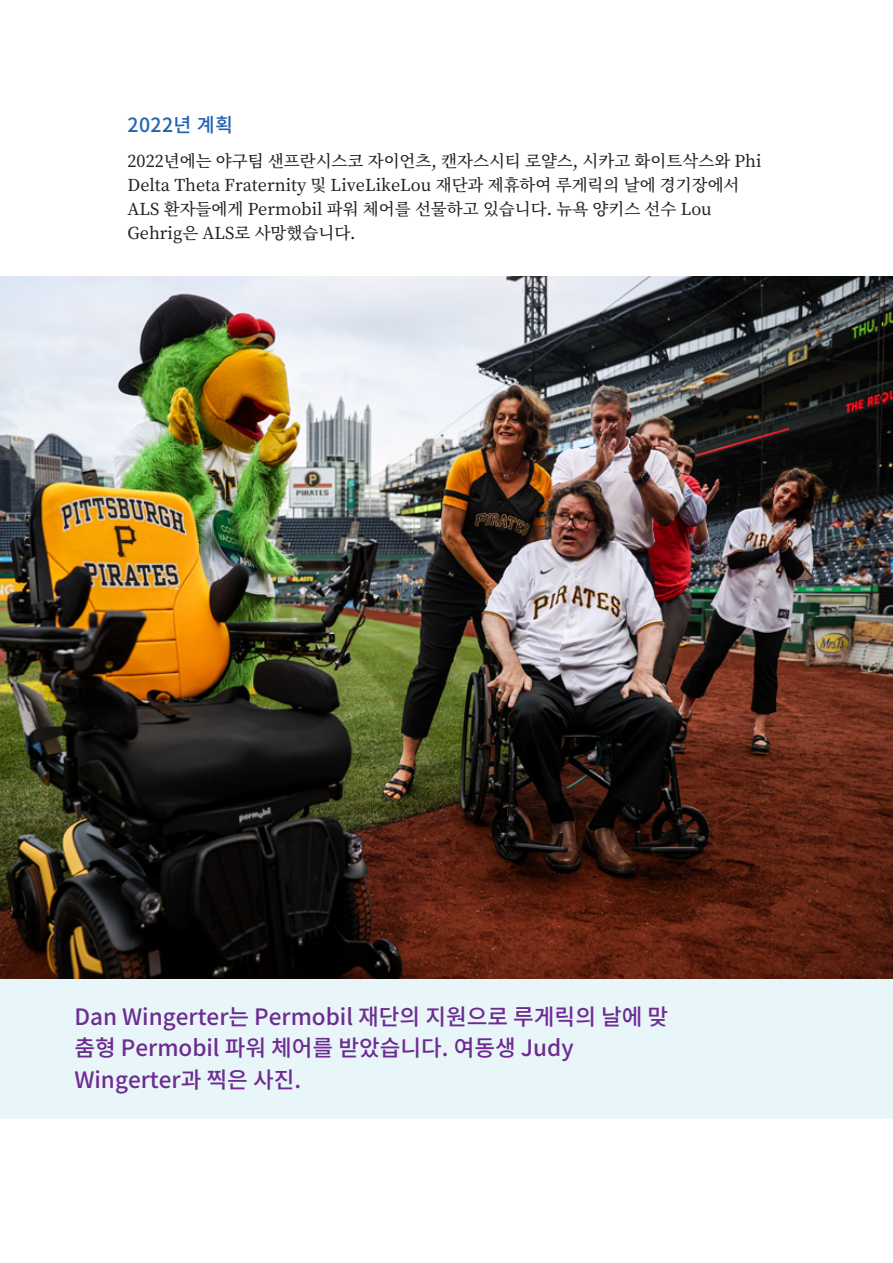
<style>
.page{position:relative;width:893px;height:1263px;background:#fff}
.page>*{position:absolute;margin:0;border:0;box-sizing:border-box;transform-origin:0 0}
.t1{font:500 22.5px/31.5px "Noto Sans KR";color:#6e2c91}
.t2{font:500 19.5px "Noto Sans KR";letter-spacing:.02em;color:#2064b1}
.t3{font:500 16.5px/24px "Noto Serif KR";color:#231f20}
</style>
<div class="page">
<div style="left:0;top:978px;width:893px;height:140px;background:#e8f6fa"></div>
<img style="left:0;top:276px;width:893px;height:702px">
<p class="t2" style="left:128px;top:114px;width:107px">2022년 계획</p>
<p class="t3" style="left:128px;top:150px;width:635px">2022년에는 야구팀 샌프란시스코 자이언츠, 캔자스시티 로얄스, 시카고 화이트삭스와 Phi Delta Theta Fraternity 및 LiveLikeLou 재단과 제휴하여 루게릭의 날에 경기장에서 ALS 환자들에게 Permobil 파워 체어를 선물하고 있습니다. 뉴욕 양키스 선수 Lou Gehrig은 ALS로 사망했습니다.</p>
<h1 class="t1" style="left:74px;top:1001px;width:595px">Dan Wingerter는 Permobil 재단의 지원으로 루게릭의 날에 맞 춤형 Permobil 파워 체어를 받았습니다. 여동생 Judy<br>Wingerter과 찍은 사진.</h1>
</div>
